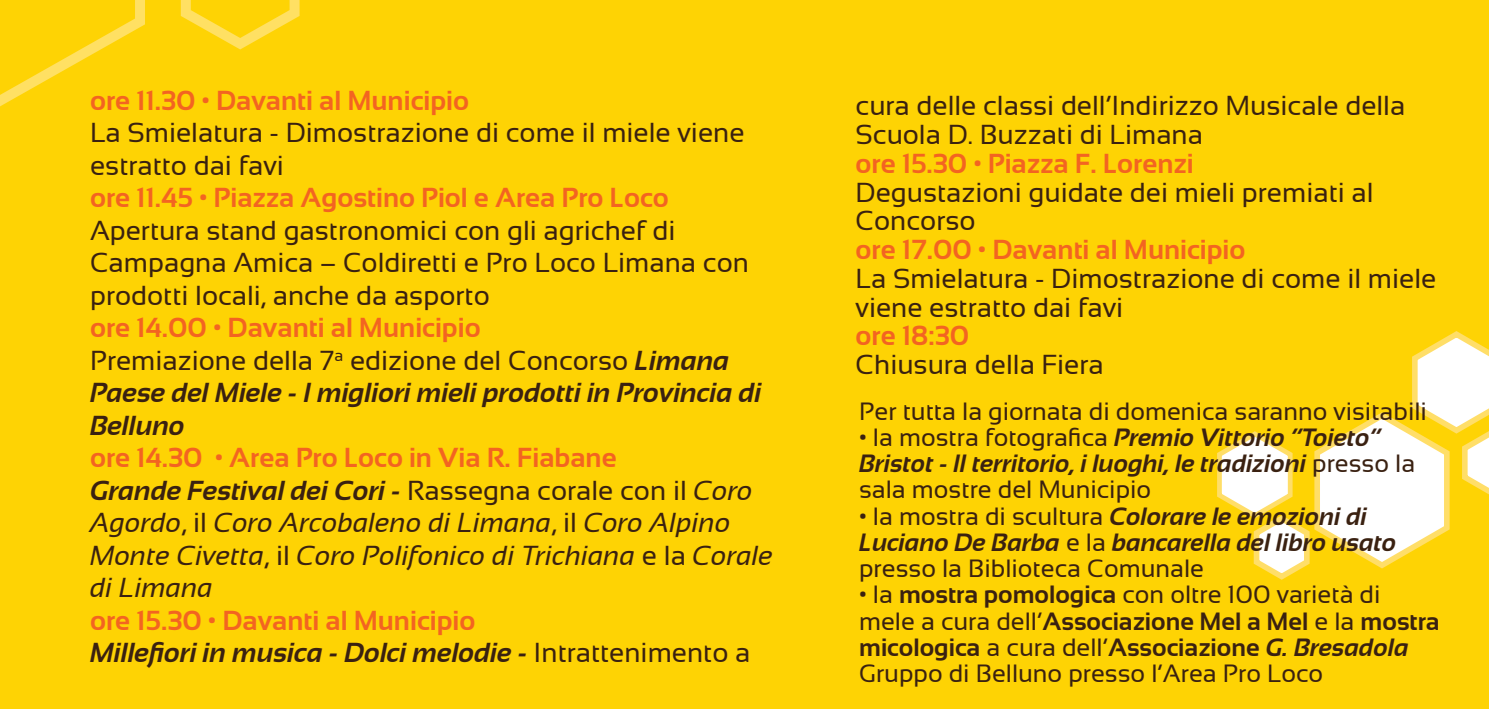
<style>
.page{position:relative;width:1489px;height:709px;background:#fff}
.page>*{position:absolute;margin:0;border:0;box-sizing:border-box;transform-origin:0 0}
.t1{font:27.5px/32.5px "Sansation";color:#3a2111}
.t2{font:italic 27.5px/32.5px "Sansation";color:#3a2111}
.t3{font:italic 700 27.5px/32.5px "Sansation";color:#3a2111}
.t4{font:700 27.5px "Sansation";color:#f36421}
.t5{font:italic 700 25px/26.2px "Sansation";color:#3a2111}
.t6{font:25px/26.2px "Sansation";color:#3a2111}
.s1{font-weight:700;color:#f36421}
.s2{font-weight:400;font-style:normal}
.s3{font-weight:700;font-style:normal;color:#f36421}
.s4{font-weight:700}
.s5{font-style:normal}
.s6{font-weight:700;font-style:italic}
</style>
<div class="page">
<div style="left:0;top:0;width:1488px;height:709px;background:#fed304"></div>
<svg style="left:1217px;top:331px;width:271px;height:249px"></svg>
<svg style="left:0;top:0;width:145px;height:106px"></svg>
<svg style="left:181px;top:0;width:118px;height:49px"></svg>
<p class="t4" style="left:90px;top:85px;width:380px">ore 11.30 • Davanti al Municipio</p>
<p class="t1" style="left:90px;top:116px;width:660px">La Smielatura - Dimostrazione di come il miele viene estratto dai favi<br><span class="s1">ore 11.45 • Piazza Agostino Piol e Area Pro Loco </span>Apertura stand gastronomici con gli agrichef di Campagna Amica – Coldiretti e Pro Loco Limana con prodotti locali, anche da asporto</p>
<p class="t4" style="left:90px;top:312px;width:392px">ore 14.00 • Davanti al Municipio</p>
<p class="t3" style="left:90px;top:344px;width:673px"><span class="s2">Premiazione della 7</span><sup>a</sup> <span class="s2">edizione del Concorso</span> Limana<br>Paese del Miele - I migliori mieli prodotti in Provincia di<br>Belluno</p>
<p class="t2" style="left:90px;top:441px;width:684px"><span class="s3">ore 14.30 • Area Pro Loco in Via R. Fiabane<br></span><span class="s4">Grande Festival dei Cori -</span> <span class="s5">Rassegna corale con il</span> Coro Agordo<span class="s5">, il</span> Coro Arcobaleno di Limana<span class="s5">, il</span> Coro Alpino Monte Civetta<span class="s5">, il</span> Coro Polifonico di Trichiana <span class="s5">e la</span> Corale di Limana</p>
<p class="t4" style="left:90px;top:605px;width:387px">ore 15.30 • Davanti al Municipio</p>
<p class="t3" style="left:90px;top:636px;width:662px">Millefiori in musica - Dolci melodie - <span class="s2">Intrattenimento a</span></p>
<p class="t1" style="left:855px;top:91px;width:551px;line-height:28.8px">cura delle classi dell’Indirizzo Musicale della<br>Scuola D. Buzzati di Limana</p>
<p class="t4" style="left:855px;top:148px;width:340px">ore 15.30 • Piazza F. Lorenzi</p>
<p class="t1" style="left:855px;top:178px;width:519px;line-height:28.8px">Degustazioni guidate dei mieli premiati al<br>Concorso</p>
<p class="t4" style="left:855px;top:234px;width:391px">ore 17.00 • Davanti al Municipio</p>
<p class="t1" style="left:855px;top:264px;width:582px;line-height:28.8px">La Smielatura - Dimostrazione di come il miele viene estratto dai favi</p>
<p class="t4" style="left:855px;top:320px;width:115px">ore 18:30</p>
<p class="t1" style="left:855px;top:348px;width:249px">Chiusura della Fiera</p>
<p class="t6" style="left:859px;top:398px;width:569px">Per tutta la giornata di domenica saranno visitabili</p>
<p class="t5" style="left:859px;top:424px;width:557px"><span class="s2">• la mostra fotografica</span> Premio Vittorio “Toieto”<br>Bristot - Il territorio, i luoghi, le tradizioni <span class="s2">presso la sala mostre del Municipio</span></p>
<p class="t5" style="left:859px;top:503px;width:539px"><span class="s2">• la mostra di scultura</span> Colorare le emozioni di<br>Luciano De Barba <span class="s2">e la</span> bancarella del libro usato <span class="s2">presso la Biblioteca Comunale</span></p>
<p class="t6" style="left:859px;top:581px;width:582px">• la <span class="s4">mostra pomologica</span> con oltre 100 varietà di mele a cura dell’<span class="s4">Associazione Mel a Mel</span> e la <span class="s4">mostra micologica</span> a cura dell’<span class="s4">Associazione</span> <span class="s6">G. Bresadola </span>Gruppo di Belluno presso l’Area Pro Loco</p>
</div>
